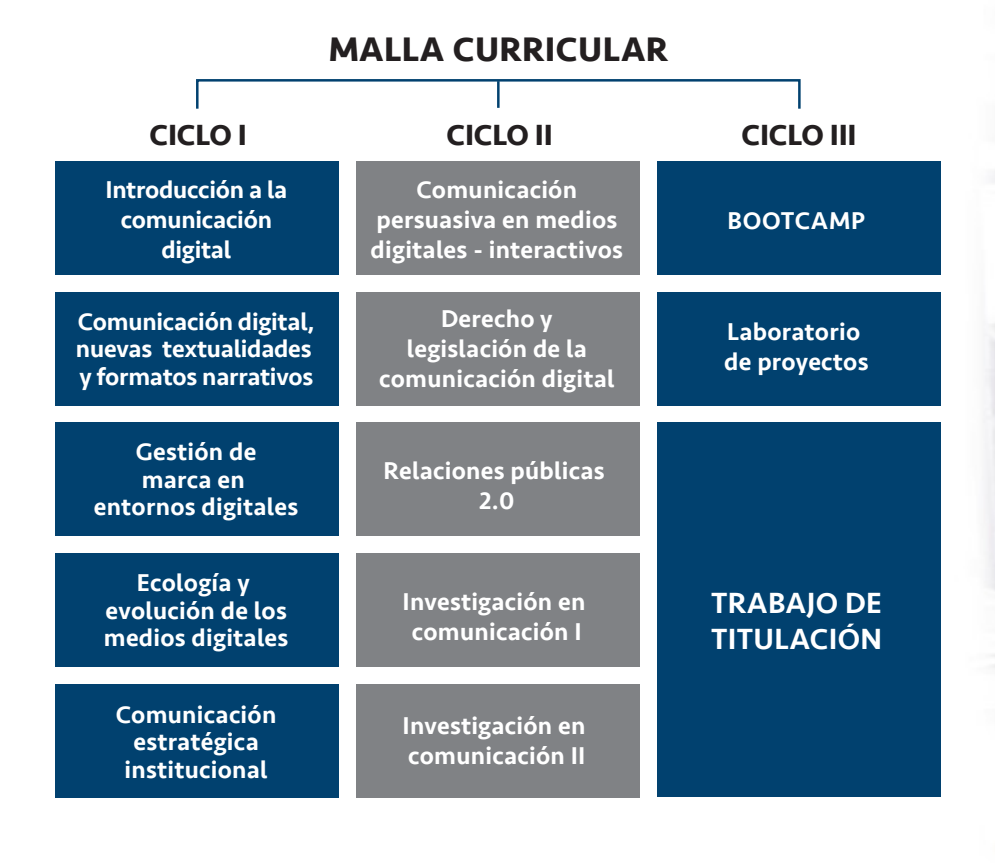
<style>
.page{position:relative;width:995px;height:863px;background:#fff}
.page>*{position:absolute;margin:0;border:0;box-sizing:border-box;transform-origin:0 0}
.t1{font:700 35px "Seravek";letter-spacing:.01em;color:#231f20}
.t2{font:700 30px "Seravek";letter-spacing:-.01em;color:#231f20}
.t3{font:500 30px/36px "Seravek";letter-spacing:.01em;color:#fff}
.t4{font:500 25px/30px "Seravek";letter-spacing:.01em;color:#fff;text-align:center}
.t5{font:500 25px/30px "Seravek";letter-spacing:-.01em;color:#fff;text-align:center}
</style>
<div class="page">
<img style="left:925px;top:161px;width:69px;height:636px">
<div style="left:55px;top:161px;width:283px;height:114px;background:#01416f"></div>
<div style="left:55px;top:292px;width:283px;height:113px;background:#01416f"></div>
<div style="left:55px;top:422px;width:283px;height:114px;background:#01416f"></div>
<div style="left:55px;top:553px;width:283px;height:113px;background:#01416f"></div>
<div style="left:55px;top:683px;width:283px;height:114px;background:#01416f"></div>
<div style="left:356px;top:161px;width:284px;height:114px;background:#808285"></div>
<div style="left:657px;top:161px;width:283px;height:114px;background:#01416f"></div>
<div style="left:657px;top:292px;width:283px;height:113px;background:#01416f"></div>
<div style="left:657px;top:422px;width:283px;height:375px;background:#01416f"></div>
<div style="left:356px;top:292px;width:284px;height:113px;background:#808285"></div>
<div style="left:356px;top:422px;width:284px;height:114px;background:#808285"></div>
<div style="left:356px;top:553px;width:284px;height:113px;background:#808285"></div>
<div style="left:356px;top:683px;width:284px;height:114px;background:#808285"></div>
<div style="left:196px;top:79px;width:604px;height:31px;border:2px solid #01416f"></div>
<hr style="left:497px;top:81px;width:2px;height:27px;background:#01416f">
<h1 class="t1" style="left:328px;top:22px;width:341px">MALLA CURRICULAR</h1>
<p class="t2" style="left:150px;top:111px;width:99px">CICLO I</p>
<p class="t2" style="left:446px;top:111px;width:108px">CICLO II</p>
<p class="t2" style="left:741px;top:111px;width:117px">CICLO III</p>
<p class="t5" style="left:105px;top:174px;width:183px">Introducción a la comunicación digital</p>
<p class="t5" style="left:76px;top:307px;width:240px;line-height:27.5px;text-align:left">Comunicación digital, nuevas textualidades y formatos narrativos</p>
<p class="t4" style="left:94px;top:438px;width:206px;line-height:27.5px">Gestión de<br>marca en entornos digitales</p>
<p class="t4" style="left:104px;top:569px;width:186px;line-height:27.5px">Ecología y evolución de los medios digitales</p>
<p class="t4" style="left:116px;top:700px;width:162px;line-height:27.5px">Comunicación estratégica institucional</p>
<p class="t4" style="left:370px;top:174px;width:254px">Comunicación persuasiva en medios digitales - interactivos</p>
<p class="t4" style="left:379px;top:304px;width:237px">Derecho y legislación de la comunicación digital</p>
<p class="t4" style="left:383px;top:456px;width:223px">Relaciones públicas<br>2.0</p>
<p class="t4" style="left:402px;top:586px;width:184px">Investigación en comunicación I</p>
<p class="t4" style="left:402px;top:710px;width:184px;text-align:left">Investigación en comunicación II</p>
<p class="t4" style="left:727px;top:205px;width:139px">BOOTCAMP</p>
<p class="t4" style="left:724px;top:316px;width:146px;text-align:left">Laboratorio de proyectos</p>
<p class="t3" style="left:711px;top:584px;width:172px">TRABAJO DE<br>TITULACIÓN</p>
</div>
